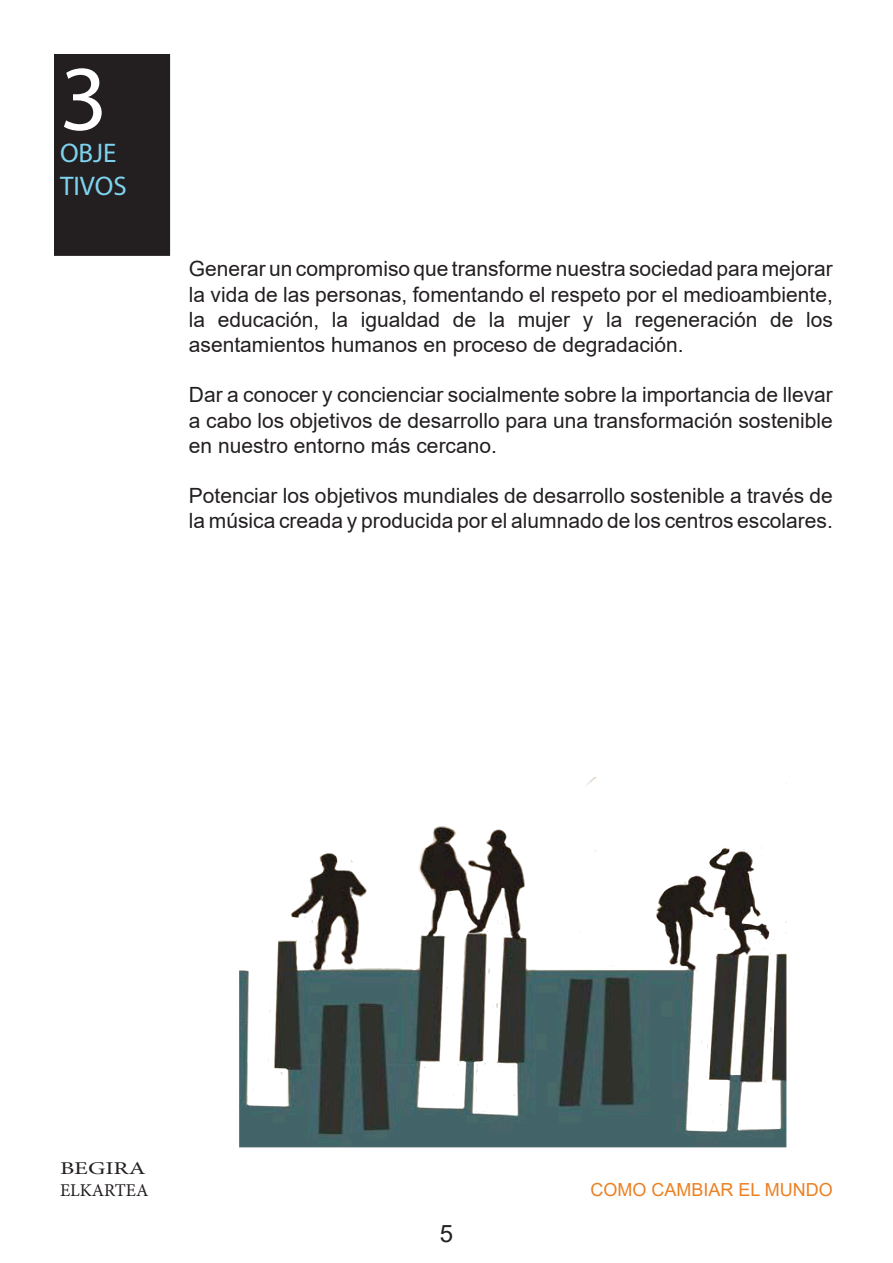
<style>
.page{position:relative;width:893px;height:1263px;background:#fff}
.page>*{position:absolute;margin:0;border:0;box-sizing:border-box;transform-origin:0 0}
.t1{font:93px "Myriad Pro";color:#fff}
.t2{font:27px "Myriad Pro";color:#7ed3ef}
.t3{font:24px "Arial";color:#231f20}
.t4{font:21px/25.2px "Arial";color:#231f20;text-align:justify}
.t5{font:18px "Arial";color:#ec8124}
.t6{font:18px "Minion Pro";color:#231f20}
.t7{font:18px "Minion Pro";color:#231f20;scale:1.35 1}
</style>
<div class="page">
<div style="left:55px;top:55px;width:114px;height:200px;background:#231f20"></div>
<div style="left:54px;top:54px;width:116px;height:202px;border:2px solid #231f20"></div>
<img style="left:239px;top:777px;width:547px;height:371px">
<p class="t1" style="left:60px;top:41px;width:49px">3</p>
<p class="t2" style="left:60px;top:136px;width:58px">OBJE</p>
<p class="t2" style="left:60px;top:169px;width:68px">TIVOS</p>
<p class="t4" style="left:189px;top:256px;width:646px">Generar un compromiso que transforme nuestra sociedad para mejorar la vida de las personas, fomentando el respeto por el medioambiente, la educación, la igualdad de la mujer y la regeneración de los asentamientos humanos en proceso de degradación.</p>
<p class="t4" style="left:189px;top:382px;width:646px">Dar a conocer y concienciar socialmente sobre la importancia de llevar a cabo los objetivos de desarrollo para una transformación sostenible en nuestro entorno más cercano.</p>
<p class="t4" style="left:189px;top:483px;width:646px">Potenciar los objetivos mundiales de desarrollo sostenible a través de la música creada y producida por el alumnado de los centros escolares.</p>
<p class="t7" style="left:60px;top:1156px;width:65px">BEGIRA</p>
<p class="t6" style="left:60px;top:1178px;width:90px">ELKARTEA</p>
<p class="t5" style="left:591px;top:1177px;width:244px">COMO CAMBIAR EL MUNDO</p>
<p class="t3" style="left:440px;top:1217px;width:15px">5</p>
</div>
